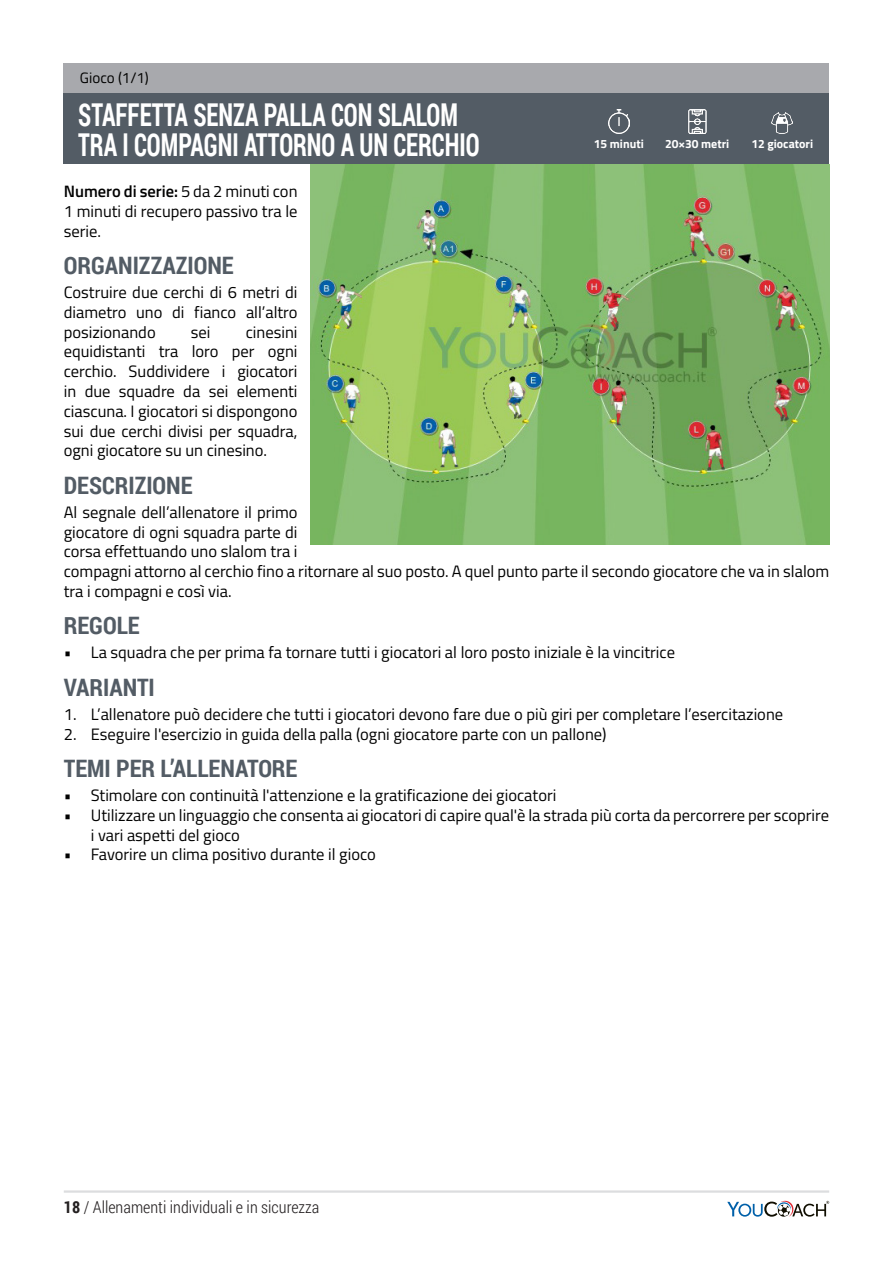
<style>
.page{position:relative;width:893px;height:1263px;background:#fff}
.page>*{position:absolute;margin:0;border:0;box-sizing:border-box;transform-origin:0 0}
.t1{font:700 31.5px "Roboto Condensed";color:#fff;scale:.77 1}
.t2{font:700 24px "Roboto Condensed";color:#535c65}
.t3{font:16.5px/19.8px "Titillium Web";color:#010100;text-align:justify}
.t4{font:300 16.5px "Roboto Condensed";color:#231f20}
.t5{font:15px "Titillium Web";color:#010100}
.t6{font:700 12px "Titillium Web";color:#fff}
.s1{font-weight:600}
.s2{font-weight:700}
</style>
<div class="page">
<hr style="left:64px;top:1190px;width:765px;height:3px;background:#dcdddf">
<svg style="left:727px;top:1201px;width:102px;height:16px"></svg>
<img style="left:310px;top:164px;width:519px;height:381px">
<div style="left:64px;top:93px;width:765px;height:71px;background:#535c65"></div>
<div style="left:64px;top:64px;width:765px;height:29px;background:#a8a9ad"></div>
<img style="left:608px;top:110px;width:21px;height:23px">
<img style="left:688px;top:110px;width:18px;height:23px">
<img style="left:771px;top:113px;width:21px;height:21px">
<p class="t5" style="left:80px;top:67px;width:71px">Gioco (1/1)</p>
<p class="t1" style="left:78px;top:92px;width:495px">STAFFETTA SENZA PALLA CON SLALOM</p>
<p class="t1" style="left:78px;top:122px;width:523px">TRA I COMPAGNI ATTORNO A UN CERCHIO</p>
<p class="t6" style="left:594px;top:135px;width:51px">15 minuti</p>
<p class="t6" style="left:665px;top:135px;width:66px">20×30 metri</p>
<p class="t6" style="left:751px;top:135px;width:63px">12 giocatori</p>
<p class="t3" style="left:64px;top:181px;width:235px"><span class="s1">Numero di serie:</span> 5 da 2 minuti con 1 minuti di recupero passivo tra le serie.</p>
<p class="t2" style="left:64px;top:249px;width:171px">ORGANIZZAZIONE</p>
<p class="t3" style="left:64px;top:282px;width:235px">Costruire due cerchi di 6 metri di diametro uno di fianco all’altro posizionando</p>
<p class="t3" style="left:64px;top:321px;width:235px;text-indent:182px">cinesini equidistanti tra loro per ogni cerchio. Suddividere i giocatori in due squadre da sei elementi ciascuna. I giocatori si dispongono sui due cerchi divisi per squadra, ogni giocatore su un cinesino.</p>
<p class="t2" style="left:64px;top:468px;width:130px">DESCRIZIONE</p>
<p class="t3" style="left:64px;top:501px;width:767px;text-align:left">Al segnale dell’allenatore il primo<br>giocatore di ogni squadra parte di<br>corsa effettuando uno slalom tra i<br>compagni attorno al cerchio fino a ritornare al suo posto. A quel punto parte il secondo giocatore che va in slalom tra i compagni e così via.</p>
<p class="t2" style="left:64px;top:609px;width:77px">REGOLE</p>
<p class="t3" style="left:64px;top:642px;width:613px">• La squadra che per prima fa tornare tutti i giocatori al loro posto iniziale è la vincitrice</p>
<p class="t2" style="left:64px;top:670px;width:93px">VARIANTI</p>
<p class="t3" style="left:64px;top:703px;width:721px">1. L’allenatore può decidere che tutti i giocatori devono fare due o più giri per completare l’esercitazione</p>
<p class="t3" style="left:64px;top:723px;width:544px">2. Eseguire l'esercizio in guida della palla (ogni giocatore parte con un pallone)</p>
<p class="t2" style="left:64px;top:751px;width:235px">TEMI PER L’ALLENATORE</p>
<p class="t3" style="left:64px;top:784px;width:494px">• Stimolare con continuità l'attenzione e la gratificazione dei giocatori</p>
<p class="t3" style="left:91px;top:804px;width:740px;text-indent:-27px">• Utilizzare un linguaggio che consenta ai giocatori di capire qual'è la strada più corta da percorrere per scoprire i vari aspetti del gioco</p>
<p class="t3" style="left:64px;top:844px;width:314px">• Favorire un clima positivo durante il gioco</p>
<p class="t3" style="left:191px;top:321px;width:21px">sei</p>
<p class="t4" style="left:64px;top:1196px;width:257px"><span class="s2">18</span> / Allenamenti individuali e in sicurezza</p>
</div>
